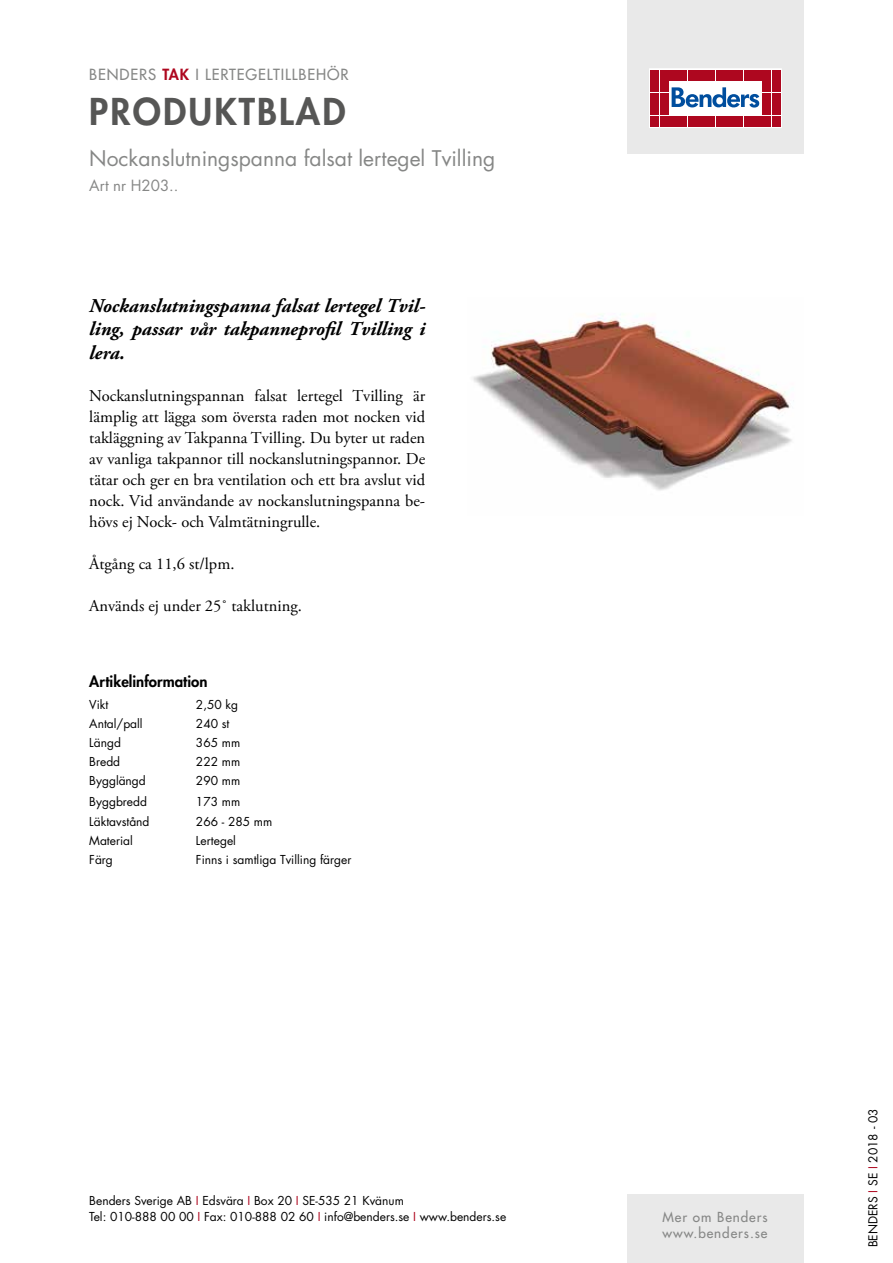
<style>
.page{position:relative;width:893px;height:1263px;background:#fff}
.page>*{position:absolute;margin:0;border:0;box-sizing:border-box;transform-origin:0 0}
.t1{font:800 36px "Futura Std";letter-spacing:.06em;color:#565655}
.t2{font:21px "Futura Std";color:#868786}
.t3{font:italic 700 19.5px/23.4px "Adobe Garamond Pro";color:#000;text-align:justify}
.t4{font:16.5px/21px "Adobe Garamond Pro";color:#000;text-align:justify}
.t5{font:500 15px "Futura Std";letter-spacing:.06em;color:#868786}
.t6{font:800 15px "Futura Std";color:#000}
.t7{font:15px "Futura Std";color:#868786}
.t8{font:500 13.5px/16.2px "Futura Std";letter-spacing:.07em;color:#868786}
.t9{font:12px/16.5px "Futura Std";color:#000}
.s1{font-weight:800;color:#ae071f}
.s2{color:#ae071f}
</style>
<div class="page">
<div style="left:627px;top:0;width:177px;height:153px;background:#e9e9e9"></div>
<svg style="left:649px;top:69px;width:132px;height:59px;background:#eac2c8"></svg>
<div style="left:651px;top:70px;width:8px;height:10px;background:#ae071f"></div>
<div style="left:660px;top:70px;width:8px;height:10px;background:#ae071f"></div>
<div style="left:651px;top:81px;width:8px;height:11px;background:#ae071f"></div>
<div style="left:660px;top:81px;width:8px;height:11px;background:#ae071f"></div>
<div style="left:651px;top:93px;width:8px;height:10px;background:#ae071f"></div>
<div style="left:660px;top:93px;width:8px;height:10px;background:#ae071f"></div>
<div style="left:651px;top:104px;width:8px;height:11px;background:#ae071f"></div>
<div style="left:660px;top:104px;width:8px;height:11px;background:#ae071f"></div>
<div style="left:651px;top:116px;width:8px;height:10px;background:#ae071f"></div>
<div style="left:660px;top:116px;width:8px;height:10px;background:#ae071f"></div>
<div style="left:669px;top:70px;width:8px;height:10px;background:#ae071f"></div>
<div style="left:679px;top:70px;width:8px;height:10px;background:#ae071f"></div>
<div style="left:688px;top:70px;width:8px;height:10px;background:#ae071f"></div>
<div style="left:697px;top:70px;width:9px;height:10px;background:#ae071f"></div>
<div style="left:707px;top:70px;width:8px;height:10px;background:#ae071f"></div>
<div style="left:716px;top:70px;width:8px;height:10px;background:#ae071f"></div>
<div style="left:725px;top:70px;width:9px;height:10px;background:#ae071f"></div>
<div style="left:735px;top:70px;width:8px;height:10px;background:#ae071f"></div>
<div style="left:744px;top:70px;width:8px;height:10px;background:#ae071f"></div>
<div style="left:753px;top:70px;width:9px;height:10px;background:#ae071f"></div>
<div style="left:669px;top:116px;width:8px;height:10px;background:#ae071f"></div>
<div style="left:679px;top:116px;width:8px;height:10px;background:#ae071f"></div>
<div style="left:688px;top:116px;width:8px;height:10px;background:#ae071f"></div>
<div style="left:697px;top:116px;width:9px;height:10px;background:#ae071f"></div>
<div style="left:707px;top:116px;width:8px;height:10px;background:#ae071f"></div>
<div style="left:716px;top:116px;width:8px;height:10px;background:#ae071f"></div>
<div style="left:725px;top:116px;width:9px;height:10px;background:#ae071f"></div>
<div style="left:735px;top:116px;width:8px;height:10px;background:#ae071f"></div>
<div style="left:744px;top:116px;width:8px;height:10px;background:#ae071f"></div>
<div style="left:753px;top:116px;width:9px;height:10px;background:#ae071f"></div>
<div style="left:763px;top:70px;width:8px;height:10px;background:#ae071f"></div>
<div style="left:772px;top:70px;width:8px;height:10px;background:#ae071f"></div>
<div style="left:763px;top:81px;width:8px;height:11px;background:#ae071f"></div>
<div style="left:772px;top:81px;width:8px;height:11px;background:#ae071f"></div>
<div style="left:763px;top:93px;width:8px;height:10px;background:#ae071f"></div>
<div style="left:772px;top:93px;width:8px;height:10px;background:#ae071f"></div>
<div style="left:763px;top:104px;width:8px;height:11px;background:#ae071f"></div>
<div style="left:772px;top:104px;width:8px;height:11px;background:#ae071f"></div>
<div style="left:763px;top:116px;width:8px;height:10px;background:#ae071f"></div>
<div style="left:772px;top:116px;width:8px;height:10px;background:#ae071f"></div>
<svg style="left:672px;top:87px;width:87px;height:21px;background:#8fb1d4"></svg>
<div style="left:627px;top:1195px;width:177px;height:68px;background:#e9e9e9"></div>
<img style="left:473px;top:314px;width:319px;height:177px">
<p class="t5" style="left:89px;top:65px;width:261px">BENDERS <span class="s1">TAK</span> I LERTEGELTILLBEHÖR</p>
<h1 class="t1" style="left:89px;top:89px;width:258px">PRODUKTBLAD</h1>
<p class="t2" style="left:89px;top:145px;width:407px">Nockanslutningspanna falsat lertegel Tvilling</p>
<p class="t7" style="left:89px;top:176px;width:91px">Art nr H203..</p>
<p class="t3" style="left:89px;top:294px;width:337px">Nockanslutningspanna falsat lertegel Tvil&shy;ling, passar vår takpanneprofil Tvilling i lera.</p>
<p class="t4" style="left:89px;top:385px;width:337px">Nockanslutningspannan falsat lertegel Tvilling är lämplig att lägga som översta raden mot nocken vid takläggning av Takpanna Tvilling. Du byter ut raden av vanliga takpannor till nockanslutningspannor. De tätar och ger en bra ventilation och ett bra avslut vid nock. Vid användande av nockanslutningspanna be&shy;hövs ej Nock- och Valmtätningrulle.</p>
<p class="t4" style="left:89px;top:553px;width:147px">Åtgång ca 11,6 st/lpm.</p>
<p class="t4" style="left:89px;top:595px;width:214px">Används ej under 25˚ taklutning.</p>
<p class="t6" style="left:89px;top:672px;width:120px">Artikelinformation</p>
<p class="t9" style="left:89px;top:696px;width:21px">Vikt</p>
<p class="t9" style="left:196px;top:696px;width:44px">2,50 kg</p>
<p class="t9" style="left:89px;top:715px;width:55px">Antal/pall</p>
<p class="t9" style="left:196px;top:715px;width:35px">240 st</p>
<p class="t9" style="left:89px;top:734px;width:33px">Längd</p>
<p class="t9" style="left:196px;top:734px;width:46px">365 mm</p>
<p class="t9" style="left:89px;top:753px;width:32px">Bredd</p>
<p class="t9" style="left:196px;top:753px;width:46px">222 mm</p>
<p class="t9" style="left:89px;top:773px;width:58px">Bygglängd</p>
<p class="t9" style="left:196px;top:773px;width:46px">290 mm</p>
<p class="t9" style="left:89px;top:793px;width:59px">Byggbredd</p>
<p class="t9" style="left:196px;top:793px;width:46px">173 mm</p>
<p class="t9" style="left:89px;top:813px;width:62px">Läktavstånd</p>
<p class="t9" style="left:196px;top:813px;width:78px">266 - 285 mm</p>
<p class="t9" style="left:89px;top:832px;width:45px">Material</p>
<p class="t9" style="left:196px;top:832px;width:42px">Lertegel</p>
<p class="t9" style="left:89px;top:851px;width:25px">Färg</p>
<p class="t9" style="left:196px;top:851px;width:157px">Finns i samtliga Tvilling färger</p>
<p class="t9" style="left:89px;top:1192px;width:418px">Benders Sverige AB <span class="s2">I</span> Edsvära <span class="s2">I</span> Box 20 <span class="s2">I</span> SE-535 21 Kvänum<br>Tel: 010-888 00 00 <span class="s2">I</span> Fax: 010-888 02 60 <span class="s2">I</span> info@benders.se <span class="s2">I</span> www.benders.se</p>
<p class="t8" style="left:662px;top:1209px;width:107px">Mer om Benders www.benders.se</p>
<p class="t9" style="left:865px;top:1247px;width:140px;rotate:-90deg">BENDERS <span class="s2">I</span> SE <span class="s2">I</span> 2018 - 03</p>
</div>
